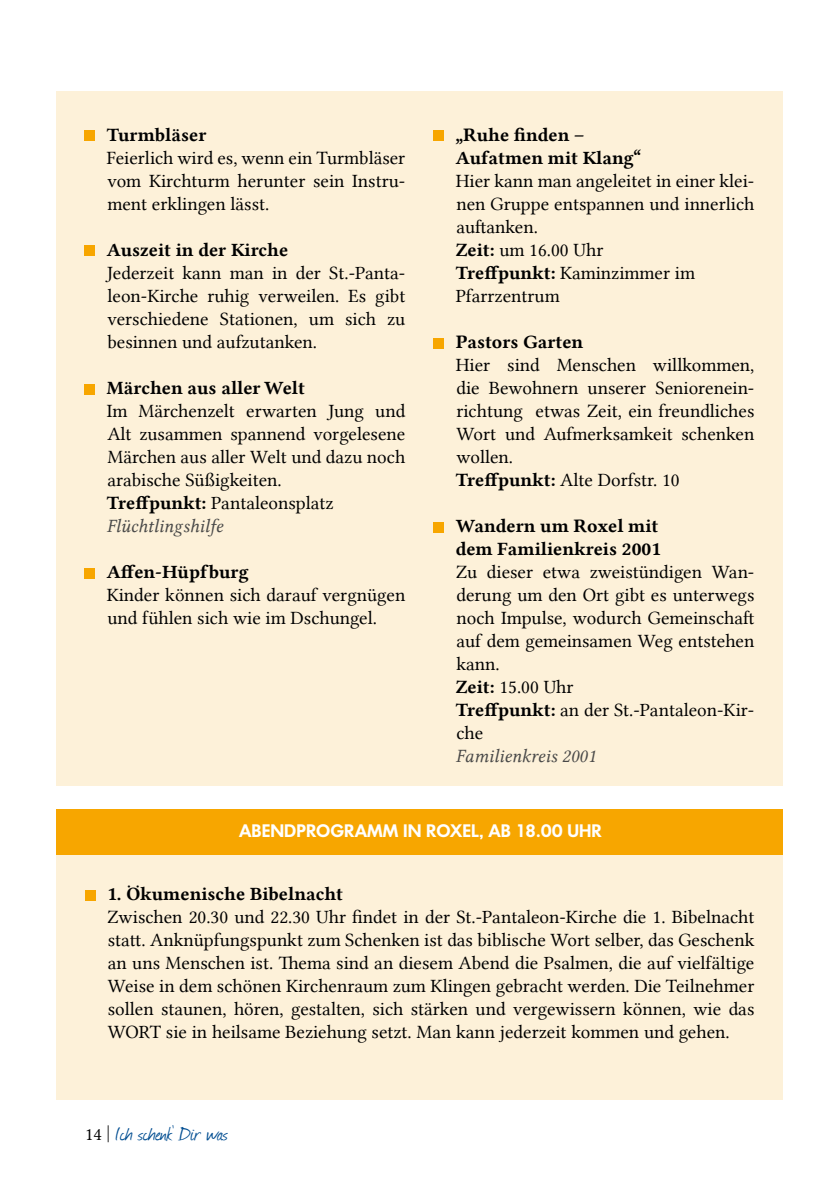
<style>
.page{position:relative;width:840px;height:1191px;background:#fff}
.page>*{position:absolute;margin:0;border:0;box-sizing:border-box;transform-origin:0 0}
.t1{font:24px "Journal";color:#004d91}
.t2{font:19px/23px "Lin Libertine";color:#000}
.t3{font:19px/23px "Lin Libertine B";color:#000}
.t4{font:19px "Lin Libertine I";color:#494948}
.t5{font:600 19px "Futura No 2 D";color:#fff}
.s1{font-family:"Lin Libertine B"}
.s2{font-family:"Lin Libertine";font-size:18px;color:#000}
</style>
<div class="page">
<div style="left:57px;top:809px;width:725px;height:291px;background:#fdf1d9"></div>
<div style="left:57px;top:91px;width:725px;height:694px;background:#fdf1d9"></div>
<div style="left:85px;top:131px;width:10px;height:10px;background:#f7a600"></div>
<div style="left:85px;top:246px;width:10px;height:10px;background:#f7a600"></div>
<div style="left:85px;top:384px;width:10px;height:10px;background:#f7a600"></div>
<div style="left:85px;top:568px;width:10px;height:10px;background:#f7a600"></div>
<div style="left:433px;top:131px;width:10px;height:10px;background:#f7a600"></div>
<div style="left:433px;top:338px;width:10px;height:10px;background:#f7a600"></div>
<div style="left:433px;top:522px;width:10px;height:10px;background:#f7a600"></div>
<div style="left:57px;top:809px;width:725px;height:45px;background:#f7a600"></div>
<div style="left:85px;top:890px;width:10px;height:10px;background:#f7a600"></div>
<p class="t3" style="left:107px;top:123px;width:101px">Turmbläser</p>
<p class="t2" style="left:107px;top:146px;width:300px;text-align:justify">Feierlich wird es, wenn ein Turmbläser vom Kirchturm herunter sein Instru&shy;ment erklingen lässt.</p>
<p class="t3" style="left:107px;top:238px;width:183px">Auszeit in der Kirche</p>
<p class="t2" style="left:107px;top:261px;width:300px;text-align:justify">Jederzeit kann man in der St.-Panta&shy;leon-Kirche ruhig verweilen. Es gibt verschiedene Stationen, um sich zu besinnen und aufzutanken.</p>
<p class="t3" style="left:107px;top:376px;width:200px">Märchen aus aller Welt</p>
<p class="t2" style="left:107px;top:399px;width:300px">Im Märchenzelt erwarten Jung und<br>Alt zusammen spannend vorgelesene<br>Märchen aus aller Welt und dazu noch arabische Süßigkeiten.<br><span class="s1">Treffpunkt:</span> Pantaleonsplatz</p>
<p class="t4" style="left:107px;top:515px;width:118px">Flüchtlingshilfe</p>
<p class="t3" style="left:107px;top:560px;width:143px">Affen-Hüpfburg</p>
<p class="t2" style="left:107px;top:583px;width:300px">Kinder können sich darauf vergnügen und fühlen sich wie im Dschungel.</p>
<p class="t3" style="left:455px;top:123px;width:187px">„Ruhe finden –<br>Aufatmen mit Klang“</p>
<p class="t2" style="left:455px;top:169px;width:300px">Hier kann man angeleitet in einer klei&shy;nen Gruppe entspannen und innerlich auftanken.<br><span class="s1">Zeit:</span> um 16.00 Uhr<br><span class="s1">Treffpunkt:</span> Kaminzimmer im<br>Pfarrzentrum</p>
<p class="t3" style="left:455px;top:330px;width:129px">Pastors Garten</p>
<p class="t2" style="left:455px;top:353px;width:300px">Hier sind Menschen willkommen, die Bewohnern unserer Seniorenein&shy;richtung etwas Zeit, ein freundliches<br>Wort und Aufmerksamkeit schenken wollen.<br><span class="s1">Treffpunkt:</span> Alte Dorfstr. 10</p>
<p class="t3" style="left:455px;top:514px;width:207px">Wandern um Roxel mit dem Familienkreis 2001</p>
<p class="t2" style="left:455px;top:560px;width:300px">Zu dieser etwa zweistündigen Wan&shy;derung um den Ort gibt es unterwegs noch Impulse, wodurch Gemeinschaft auf dem gemeinsamen Weg entstehen kann.<br><span class="s1">Zeit:</span> 15.00 Uhr<br><span class="s1">Treffpunkt:</span> an der St.-Pantaleon-Kir&shy;che</p>
<p class="t4" style="left:455px;top:745px;width:141px">Familienkreis 2001</p>
<p class="t5" style="left:239px;top:819px;width:364px">ABENDPROGRAMM IN ROXEL, AB 18.00 UHR</p>
<p class="t3" style="left:107px;top:882px;width:237px">1. Ökumenische Bibelnacht</p>
<p class="t2" style="left:107px;top:905px;width:648px;text-align:justify">Zwischen 20.30 und 22.30 Uhr findet in der St.-Pantaleon-Kirche die 1. Bibelnacht statt. Anknüpfungspunkt zum Schenken ist das biblische Wort selber, das Geschenk an uns Menschen ist. Thema sind an diesem Abend die Psalmen, die auf vielfältige Weise in dem schönen Kirchenraum zum Klingen gebracht werden. Die Teilnehmer sollen staunen, hören, gestalten, sich stärken und vergewissern können, wie das WORT sie in heilsame Beziehung setzt. Man kann jederzeit kommen und gehen.</p>
<p class="t1" style="left:85px;top:1117px;width:145px"><span class="s2">14 |</span> Ich schenk’ Dir was</p>
</div>
